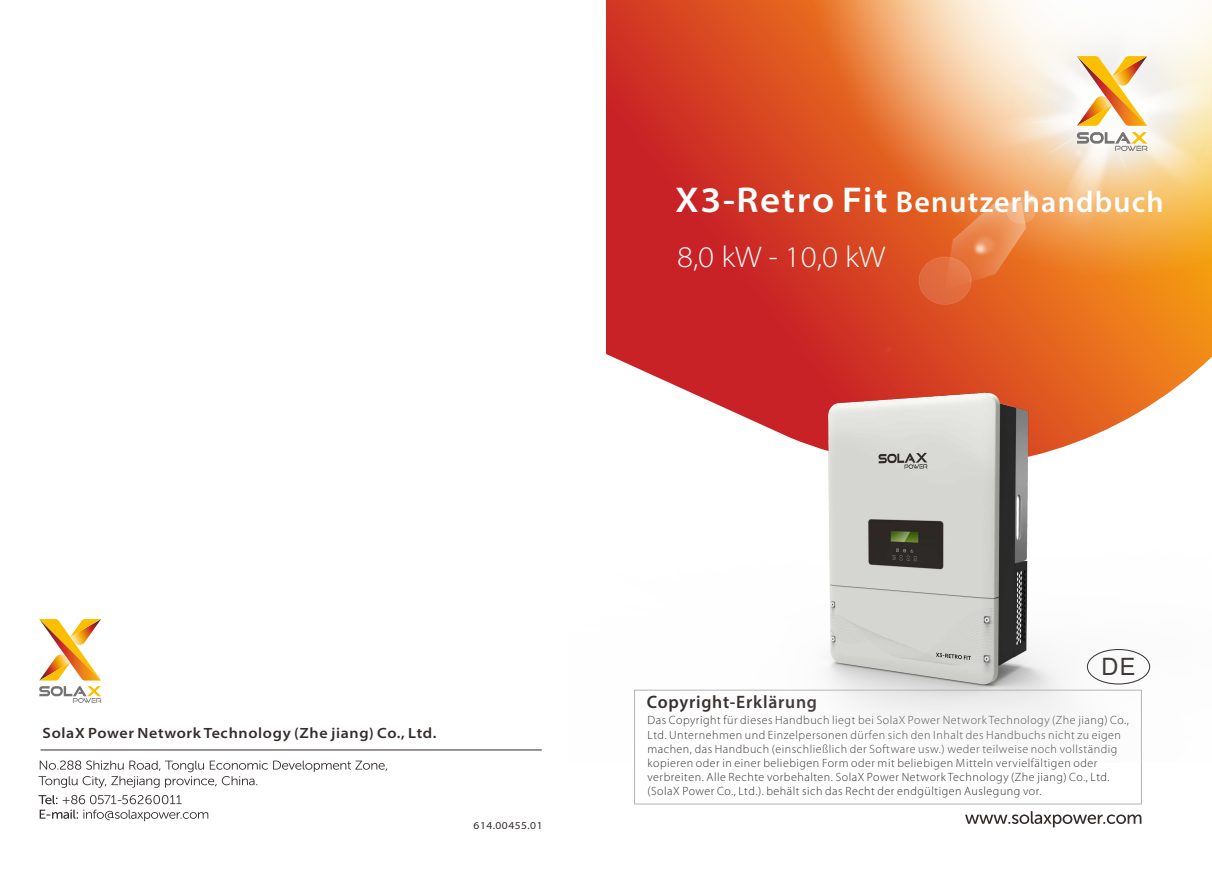
<style>
.page{position:relative;width:1212px;height:893px;background:#fff}
.page>*{position:absolute;margin:0;border:0;box-sizing:border-box;transform-origin:0 0}
.t1{font:600 30px/55.1px "Myriad Pro";letter-spacing:.04em;color:#fefefe}
.t2{font:24px "Arial";color:#332c2b}
.t3{font:600 18px "Myriad Pro";letter-spacing:.04em;color:#332c2b}
.t4{font:600 semi-expanded 14.85px "Myriad Pro";letter-spacing:.045em;color:#332c2b}
.t5{font:300 12px/14.2px "Myriad Pro";letter-spacing:.045em;color:#332c2b}
.t6{font:semi-expanded 10.65px "Myriad Pro";letter-spacing:.045em;color:#332c2b}
.s1{font-stretch:semi-expanded;font-size:36px}
.s2{font-weight:300;font-stretch:semi-expanded}
</style>
<div class="page">
<svg style="left:606px;top:0;width:278px;height:308px;background:#d03424"></svg>
<div style="left:634px;top:690px;width:508px;height:114px;border:1px solid #b6b6b7"></div>
<img style="left:803px;top:0;width:409px;height:278px">
<img style="left:884px;top:7px;width:328px;height:301px">
<svg style="left:1077px;top:56px;width:70px;height:70px"></svg>
<svg style="left:1077px;top:132px;width:71px;height:19px"></svg>
<svg style="left:965px;top:811px;width:176px;height:16px"></svg>
<svg style="left:39px;top:619px;width:63px;height:84px"></svg>
<svg style="left:38px;top:760px;width:349px;height:28px"></svg>
<hr style="left:41px;top:750px;width:501px;height:1px;background:#332c2b">
<svg style="left:38px;top:795px;width:170px;height:26px"></svg>
<img style="left:606px;top:308px;width:606px;height:454px">
<h1 class="t1" style="left:675px;top:177px;width:490px"><span class="s1">X3-Retro Fit</span> Benutzerhandbuch<br><span class="s2">8,0 kW - 10,0 kW</span></h1>
<p class="t4" style="left:43px;top:727px;width:395px">SolaX Power Network Technology (Zhe jiang) Co., Ltd.</p>
<p class="t6" style="left:474px;top:821px;width:70px">614.00455.01</p>
<h2 class="t2" style="left:1101px;top:658px;width:36px">DE</h2>
<h3 class="t3" style="left:647px;top:695px;width:172px">Copyright-Erklärung</h3>
<p class="t5" style="left:647px;top:714px;width:483px">Das Copyright für dieses Handbuch liegt bei SolaX Power Network Technology (Zhe jiang) Co., Ltd. Unternehmen und Einzelpersonen dürfen sich den Inhalt des Handbuchs nicht zu eigen machen, das Handbuch (einschließlich der Software usw.) weder teilweise noch vollständig kopieren oder in einer beliebigen Form oder mit beliebigen Mitteln vervielfältigen oder verbreiten. Alle Rechte vorbehalten. SolaX Power Network Technology (Zhe jiang) Co., Ltd. (SolaX Power Co., Ltd.). behält sich das Recht der endgültigen Auslegung vor.</p>
</div>
